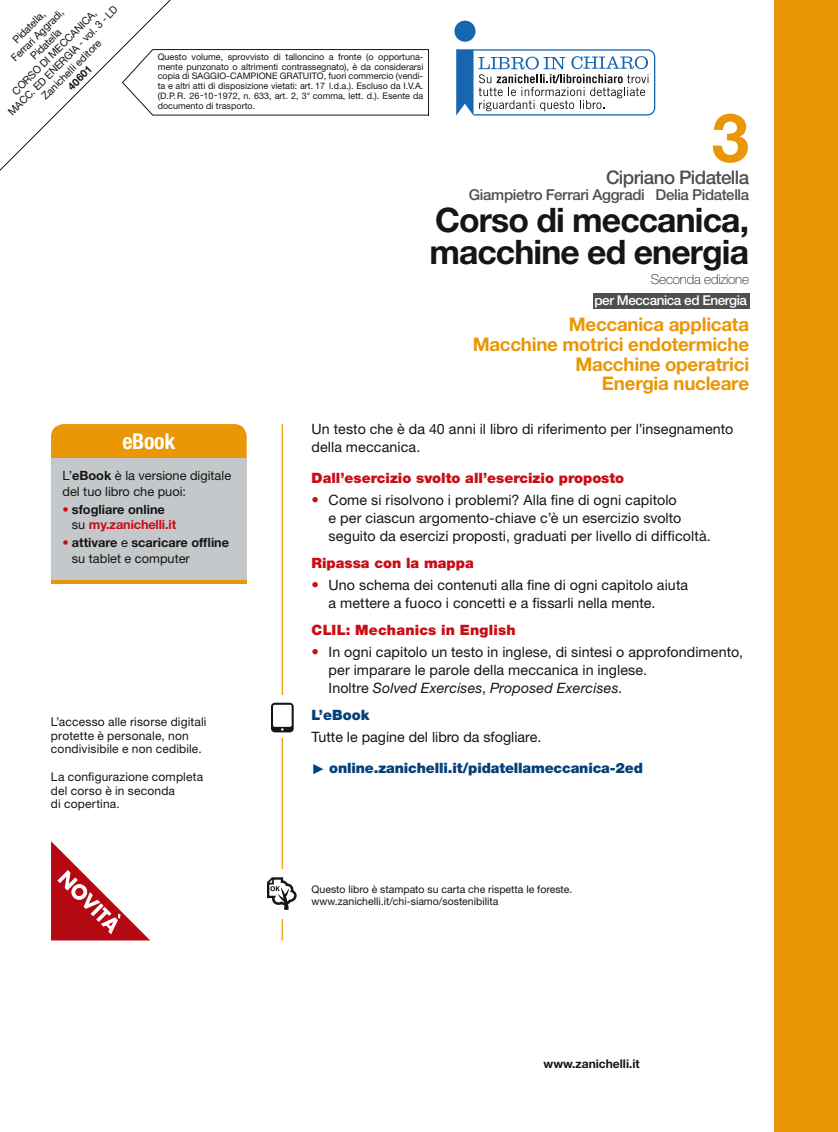
<style>
.page{position:relative;width:838px;height:1132px;background:#fff}
.page>*{position:absolute;margin:0;border:0;box-sizing:border-box;transform-origin:0 0}
.t1{font:700 67.5px "Helvetica Neue LT Std";color:#e99707}
.t2{font:700 33.75px/32.2px "Helvetica Neue LT Std";letter-spacing:-.025em;color:#161513}
.t3{font:700 condensed 21.75px "Helvetica Neue LT Std";letter-spacing:-.01em;color:#fff}
.t4{font:700 18.75px/19.5px "Helvetica Neue LT Std";letter-spacing:-.015em;color:#e99707;text-align:right}
.t5{font:500 18.75px "Helvetica Neue LT Std";letter-spacing:-.03em;color:#4d504f}
.t6{font:500 15px "Helvetica Neue LT Std";letter-spacing:-.025em;color:#4d504f}
.t7{font:14.25px/18px "Helvetica Neue LT Std";letter-spacing:.005em;color:#161513}
.t8{font:900 14.25px/30.8px "Helvetica Neue LT Std";letter-spacing:-.01em;color:#054078}
.t9{font:900 14.25px "Helvetica Neue LT Std";color:#c90d14}
.t10{font:500 13.5px "Helvetica Neue LT Std";letter-spacing:-.035em;color:#fff}
.t11{font:100 13.5px "Helvetica Neue LT Std";letter-spacing:-.015em;color:#161513}
.t12{font:12.75px/15.8px "Helvetica Neue LT Std";color:#161513}
.t13{font:700 12.75px/15.8px "Helvetica Neue LT Std";color:#161513}
.t14{font:700 12.75px/15.8px "Helvetica Neue LT Std";letter-spacing:-.005em;color:#c90d14}
.t15{font:12px/13.5px "Helvetica Neue LT Std";letter-spacing:.015em;color:#161513}
.t16{font:700 12px "Helvetica Neue LT Std";color:#161513}
.t17{font:10.5px/12px "Helvetica Neue LT Std";color:#161513;text-align:center}
.t18{font:700 10.5px "Helvetica Neue LT Std";color:#161513}
.t19{font:9px/9.8px "Helvetica Neue LT Std";color:#161513;text-align:justify}
.s1{font-weight:700}
.s2{color:#161513}
.s3{font-weight:400;color:#161513}
.s4{color:#c90d14}
.s5{font-weight:400}
.s6{font-size:15px;color:#c90d14}
.s7{font-style:italic}
.s8{font-family:"Times New Roman";font-weight:400}
</style>
<div class="page">
<hr style="left:281px;top:424px;width:2px;height:516px;background:#eea923">
<div style="left:774px;top:0;width:64px;height:1131px;background:#e99707"></div>
<hr style="left:152px;top:49px;width:277px;height:1px;background:#161513">
<hr style="left:152px;top:115px;width:277px;height:1px;background:#161513">
<hr style="left:428px;top:49px;width:1px;height:66px;background:#161513">
<div style="left:454px;top:21px;width:21px;height:21px;background:#1866b1;border-radius:50%"></div>
<svg style="left:456px;top:49px;width:200px;height:67px"></svg>
<svg style="left:51px;top:841px;width:99px;height:99px"></svg>
<div style="left:263px;top:868px;width:38px;height:50px;background:#fff"></div>
<svg style="left:267px;top:877px;width:30px;height:32px"></svg>
<div style="left:593px;top:293px;width:156px;height:16px;background:#4d504f"></div>
<div style="left:51px;top:424px;width:196px;height:34px;background:#e99707"></div>
<div style="left:51px;top:458px;width:196px;height:125px;background:#c5c8ca"></div>
<div style="left:267px;top:695px;width:31px;height:42px;background:#fff"></div>
<svg style="left:271px;top:702px;width:23px;height:30px"></svg>
<svg style="left:51px;top:580px;width:196px;height:3px"></svg>
<svg style="left:0;top:0;width:192px;height:171px"></svg>
<p class="t17" style="left:-28px;top:76px;width:151px;rotate:-45deg">Pidatella,<br>Ferrari Aggradi,<br>Pidatella<br>CORSO DI MECCANICA,<br>MACC. ED ENERGIA - vol. 3 - LD<br>Zanichelli editore</p>
<p class="t18" style="left:67px;top:85px;width:31px;rotate:-45deg">40601</p>
<p class="t19" style="left:158px;top:53px;width:267px">Questo volume, sprovvisto di talloncino a fronte (o opportuna&shy;mente punzonato o altrimenti contrassegnato), è da considerarsi copia di SAGGIO-CAMPIONE GRATUITO, fuori commercio (vendi&shy;ta e altri atti di disposizione vietati: art. 17 l.d.a.). Escluso da I.V.A. (D.P.R. 26-10-1972, n. 633, art. 2, 3° comma, lett. d.). Esente da documento di trasporto.</p>
<h1 class="t1" style="left:711px;top:114px;width:39px">3</h1>
<h3 class="t5" style="left:606px;top:170px;width:145px">Cipriano Pidatella</h3>
<p class="t6" style="left:469px;top:189px;width:282px">Giampietro Ferrari Aggradi Delia Pidatella</p>
<h2 class="t2" style="left:429px;top:207px;width:321px">Corso di meccanica, macchine ed energia</h2>
<p class="t11" style="left:651px;top:271px;width:100px">Seconda edizione</p>
<p class="t10" style="left:594px;top:295px;width:154px">per Meccanica ed Energia</p>
<h3 class="t4" style="left:473px;top:316px;width:278px">Meccanica applicata<br>Macchine motrici endotermiche<br>Macchine operatrici<br>Energia nucleare</h3>
<h3 class="t3" style="left:122px;top:428px;width:54px">eBook</h3>
<p class="t12" style="left:63px;top:468px;width:170px">L’<span class="s1">eBook</span> è la versione digitale del tuo libro che puoi:</p>
<p class="t14" style="left:72px;top:502px;width:106px;text-indent:-9px">• <span class="s2">sfogliare online </span><span class="s3">su</span> my.zanichelli.it</p>
<p class="t13" style="left:72px;top:536px;width:159px;text-indent:-9px"><span class="s4">•</span> attivare <span class="s5">e</span> scaricare offline <span class="s5">su tablet e computer</span></p>
<p class="t15" style="left:51px;top:716px;width:157px">L’accesso alle risorse digitali protette è personale, non condivisibile e non cedibile.</p>
<p class="t15" style="left:51px;top:771px;width:154px">La configurazione completa del corso è in seconda<br>di copertina.</p>
<p class="t7" style="left:311px;top:421px;width:423px">Un testo che è da 40 anni il libro di riferimento per l’insegnamento della meccanica.</p>
<p class="t9" style="left:311px;top:472px;width:314px">Dall’esercizio svolto all’esercizio proposto</p>
<p class="t7" style="left:328px;top:492px;width:384px;text-indent:-17px"><span class="s6">•</span> Come si risolvono i problemi? Alla fine di ogni capitolo<br>e per ciascun argomento-chiave c’è un esercizio svolto seguito da esercizi proposti, graduati per livello di difficoltà.</p>
<p class="t9" style="left:311px;top:557px;width:164px">Ripassa con la mappa</p>
<p class="t7" style="left:328px;top:577px;width:361px;text-indent:-17px"><span class="s6">•</span> Uno schema dei contenuti alla fine di ogni capitolo aiuta a mettere a fuoco i concetti e a fissarli nella mente.</p>
<p class="t9" style="left:311px;top:624px;width:206px">CLIL: Mechanics in English</p>
<p class="t7" style="left:328px;top:644px;width:416px;text-indent:-17px"><span class="s6">•</span> In ogni capitolo un testo in inglese, di sintesi o approfondimento, per imparare le parole della meccanica in inglese.<br>Inoltre <span class="s7">Solved Exercises</span>, <span class="s7">Proposed Exercises</span>.</p>
<p class="t8" style="left:311px;top:700px;width:59px">L’eBook</p>
<p class="t8" style="left:311px;top:722px;width:333px"><span class="s3">Tutte le pagine del libro da sfogliare.<br></span><span class="s8">►</span> online.zanichelli.it/pidatellameccanica-2ed</p>
<p class="t17" style="left:311px;top:883px;width:262px;text-align:left">Questo libro è stampato su carta che rispetta le foreste. www.zanichelli.it/chi-siamo/sostenibilita</p>
<p class="t16" style="left:543px;top:1059px;width:98px">www.zanichelli.it</p>
</div>
